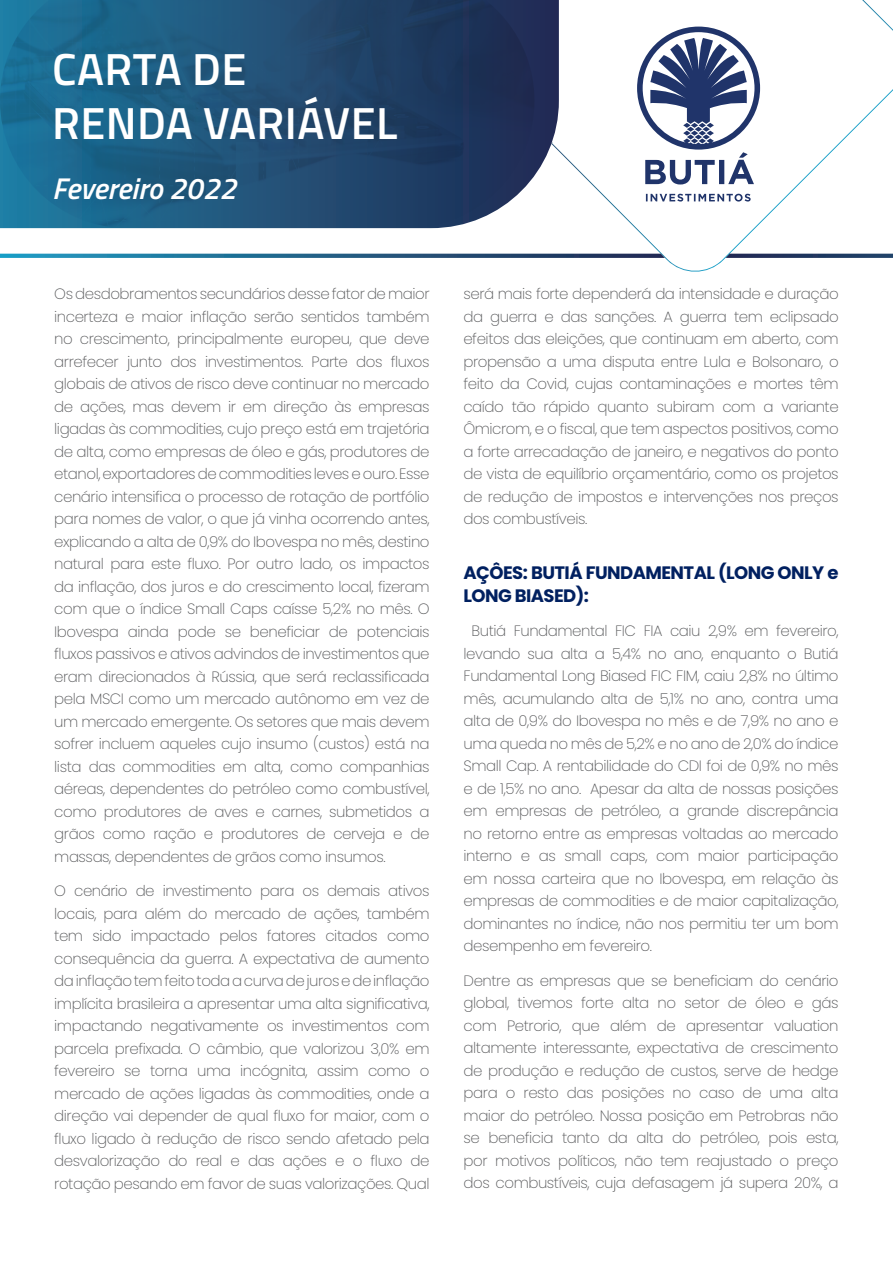
<style>
.page{position:relative;width:893px;height:1263px;background:#fff}
.page>*{position:absolute;margin:0;border:0;box-sizing:border-box;transform-origin:0 0}
.t1{font:600 45px "Titillium Web";letter-spacing:.01em;color:#fff}
.t2{font:italic 600 30px "Titillium Web";color:#fff}
.Título{font:700 18px/22.5px "Poppins";letter-spacing:-.03em;color:#002060}
.Título-2{font:200 15px/22.5px "Poppins";letter-spacing:-.03em;color:#57585a;text-align:justify}
</style>
<div class="page">
<svg style="left:549px;top:0;width:344px;height:272px"></svg>
<svg style="left:0;top:0;width:559px;height:228px;background:#265479"></svg>
<svg style="left:637px;top:27px;width:123px;height:175px"></svg>
<svg style="left:0;top:254px;width:665px;height:4px;background:#256389"></svg>
<svg style="left:726px;top:254px;width:167px;height:4px"></svg>
<p class="t1" style="left:52px;top:35px;width:196px">CARTA DE</p>
<p class="t1" style="left:52px;top:89px;width:347px">RENDA VARIÁVEL</p>
<p class="t2" style="left:52px;top:166px;width:186px">Fevereiro 2022</p>
<p class="Título-2" style="left:54px;top:283px;width:377px">Os desdobramentos secundários desse fator de maior incerteza e maior inflação serão sentidos também no crescimento, principalmente europeu, que deve arrefecer junto dos investimentos. Parte dos fluxos globais de ativos de risco deve continuar no mercado de ações, mas devem ir em direção às empresas ligadas às commodities, cujo preço está em trajetória de alta, como empresas de óleo e gás, produtores de etanol, exportadores de commodities leves e ouro. Esse cenário intensifica o processo de rotação de portfólio para nomes de valor, o que já vinha ocorrendo antes, explicando a alta de 0,9% do Ibovespa no mês, destino natural para este fluxo. Por outro lado, os impactos da inflação, dos juros e do crescimento local, fizeram com que o índice Small Caps caísse 5,2% no mês. O Ibovespa ainda pode se beneficiar de potenciais fluxos passivos e ativos advindos de investimentos que eram direcionados à Rússia, que será reclassificada pela MSCI como um mercado autônomo em vez de um mercado emergente. Os setores que mais devem sofrer incluem aqueles cujo insumo (custos) está na lista das commodities em alta, como companhias aéreas, dependentes do petróleo como combustível, como produtores de aves e carnes, submetidos a grãos como ração e produtores de cerveja e de massas, dependentes de grãos como insumos.</p>
<p class="Título-2" style="left:54px;top:880px;width:377px">O cenário de investimento para os demais ativos locais, para além do mercado de ações, também tem sido impactado pelos fatores citados como consequência da guerra. A expectativa de aumento da inflação tem feito toda a curva de juros e de inflação implícita brasileira a apresentar uma alta significativa, impactando negativamente os investimentos com parcela prefixada. O câmbio, que valorizou 3,0% em fevereiro se torna uma incógnita, assim como o mercado de ações ligadas às commodities, onde a direção vai depender de qual fluxo for maior, com o fluxo ligado à redução de risco sendo afetado pela desvalorização do real e das ações e o fluxo de rotação pesando em favor de suas valorizações. Qual</p>
<p class="Título-2" style="left:463px;top:283px;width:377px">será mais forte dependerá da intensidade e duração da guerra e das sanções. A guerra tem eclipsado efeitos das eleições, que continuam em aberto, com propensão a uma disputa entre Lula e Bolsonaro, o feito da Covid, cujas contaminações e mortes têm caído tão rápido quanto subiram com a variante Ômicrom, e o fiscal, que tem aspectos positivos, como a forte arrecadação de janeiro, e negativos do ponto de vista de equilíbrio orçamentário, como os projetos de redução de impostos e intervenções nos preços dos combustíveis.</p>
<p class="Título" style="left:464px;top:562px;width:376px">AÇÔES: BUTIÁ FUNDAMENTAL (LONG ONLY e<br>LONG BIASED):</p>
<p class="Título-2" style="left:464px;top:620px;width:376px;text-indent:8px">Butiá Fundamental FIC FIA caiu 2,9% em fevereiro, levando sua alta a 5,4% no ano, enquanto o Butiá Fundamental Long Biased FIC FIM, caiu 2,8% no último mês, acumulando alta de 5,1% no ano, contra uma alta de 0,9% do Ibovespa no mês e de 7,9% no ano e uma queda no mês de 5,2% e no ano de 2,0% do índice Small Cap. A rentabilidade do CDI foi de 0,9% no mês e de 1,5% no ano. Apesar da alta de nossas posições em empresas de petróleo, a grande discrepância no retorno entre as empresas voltadas ao mercado interno e as small caps, com maior participação em nossa carteira que no Ibovespa, em relação às empresas de commodities e de maior capitalização, dominantes no índice, não nos permitiu ter um bom desempenho em fevereiro.</p>
<p class="Título-2" style="left:464px;top:969px;width:376px">Dentre as empresas que se beneficiam do cenário global, tivemos forte alta no setor de óleo e gás com Petrorio, que além de apresentar valuation altamente interessante, expectativa de crescimento de produção e redução de custos, serve de hedge para o resto das posições no caso de uma alta maior do petróleo. Nossa posição em Petrobras não se beneficia tanto da alta do petróleo, pois esta, por motivos políticos, não tem reajustado o preço dos combustíveis, cuja defasagem já supera 20%, a</p>
</div>
